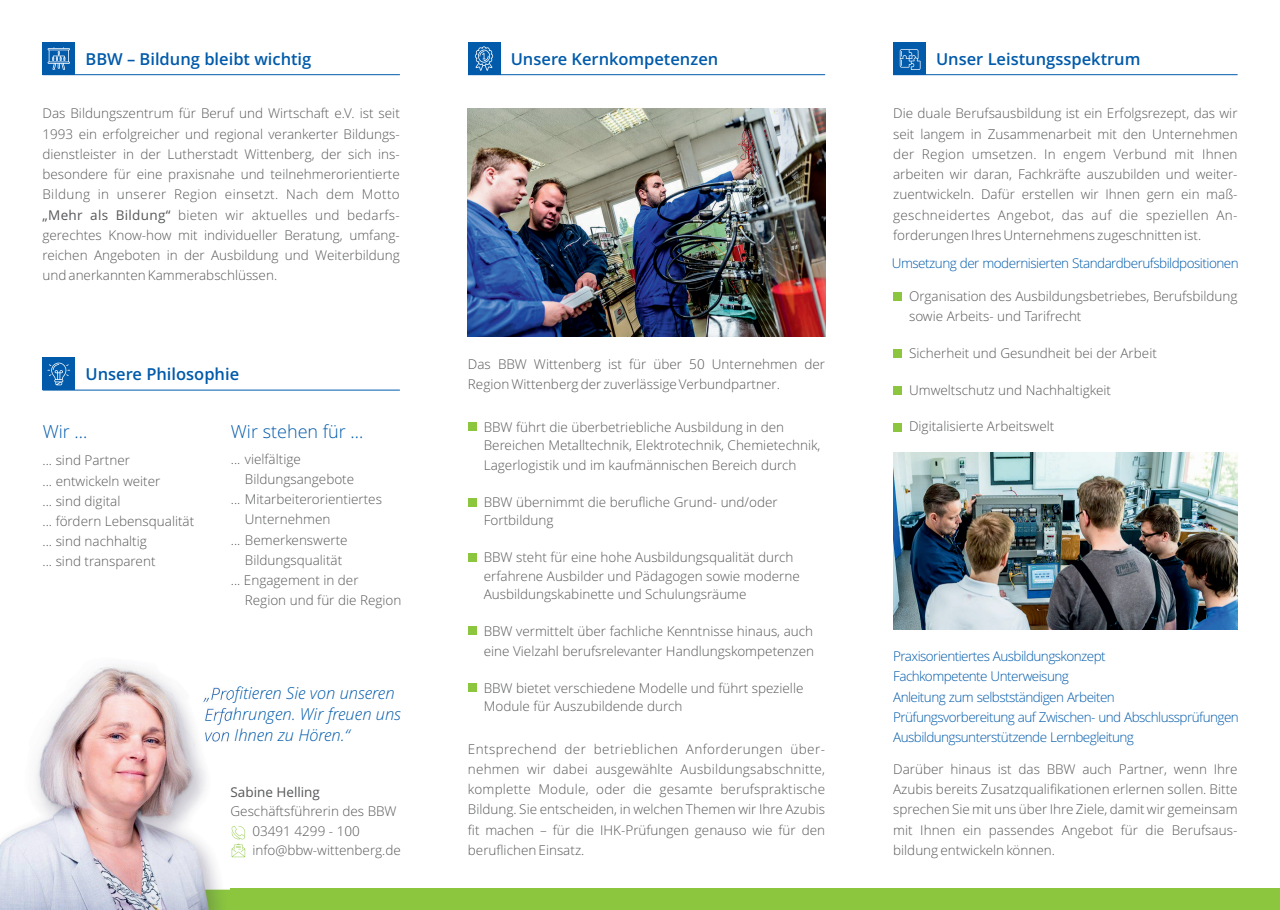
<style>
.page{position:relative;width:1280px;height:910px;background:#fff}
.page>*{position:absolute;margin:0;border:0;box-sizing:border-box;transform-origin:0 0}
.t1{font:300 18px "Open Sans";color:#015aaa}
.t2{font:600 16.5px "Open Sans";color:#015aaa}
.t3{font:italic 300 16.5px/20.7px "Open Sans";color:#015aaa}
.t4{font:300 13.5px/20.2px "Open Sans";color:#57585a}
.t5{font:300 13.5px/20.2px "Open Sans";letter-spacing:-.04em;color:#015aaa}
.t6{font:13.5px "Open Sans";color:#57585a}
.s1{font-weight:400}
</style>
<div class="page">
<div style="left:0;top:889px;width:1280px;height:21px;background:#8bc63e"></div>
<img style="left:468px;top:109px;width:357px;height:228px">
<img style="left:893px;top:452px;width:344px;height:178px">
<div style="left:43px;top:42px;width:32px;height:33px;background:#015aaa"></div>
<hr style="left:43px;top:74px;width:357px;height:1px;background:#015aaa">
<div style="left:468px;top:42px;width:32px;height:33px;background:#015aaa"></div>
<hr style="left:468px;top:74px;width:357px;height:1px;background:#015aaa">
<div style="left:893px;top:42px;width:32px;height:33px;background:#015aaa"></div>
<hr style="left:893px;top:74px;width:344px;height:1px;background:#015aaa">
<div style="left:43px;top:358px;width:32px;height:32px;background:#015aaa"></div>
<hr style="left:43px;top:390px;width:357px;height:1px;background:#015aaa">
<svg style="left:231px;top:826px;width:14px;height:31px"></svg>
<div style="left:468px;top:423px;width:8px;height:8px;background:#8bc63e"></div>
<div style="left:468px;top:498px;width:8px;height:8px;background:#8bc63e"></div>
<div style="left:468px;top:553px;width:8px;height:8px;background:#8bc63e"></div>
<div style="left:468px;top:626px;width:8px;height:9px;background:#8bc63e"></div>
<div style="left:468px;top:683px;width:8px;height:9px;background:#8bc63e"></div>
<div style="left:893px;top:292px;width:9px;height:8px;background:#8bc63e"></div>
<div style="left:893px;top:349px;width:9px;height:9px;background:#8bc63e"></div>
<div style="left:893px;top:386px;width:9px;height:9px;background:#8bc63e"></div>
<div style="left:893px;top:423px;width:9px;height:8px;background:#8bc63e"></div>
<svg style="left:48px;top:47px;width:22px;height:23px"></svg>
<svg style="left:47px;top:363px;width:23px;height:22px"></svg>
<svg style="left:900px;top:49px;width:20px;height:21px"></svg>
<svg style="left:475px;top:46px;width:18px;height:25px"></svg>
<img style="left:0;top:666px;width:230px;height:244px">
<p class="t2" style="left:85px;top:52px;width:227px">BBW – Bildung bleibt wichtig</p>
<p class="t2" style="left:511px;top:52px;width:209px">Unsere Kernkompetenzen</p>
<p class="t2" style="left:936px;top:52px;width:206px">Unser Leistungsspektrum</p>
<p class="t4" style="left:42px;top:105px;width:359px;text-align:justify">Das Bildungszentrum für Beruf und Wirtschaft e.V. ist seit 1993 ein erfolgreicher und regional verankerter Bildungs&shy;dienstleister in der Lutherstadt Wittenberg, der sich ins&shy;besondere für eine praxisnahe und teilnehmerorientierte Bildung in unserer Region einsetzt. Nach dem Motto <span class="s1">„Mehr als Bildung“</span> bieten wir aktuelles und bedarfs&shy;gerechtes Know-how mit individueller Beratung, umfang&shy;reichen Angeboten in der Ausbildung und Weiterbildung und anerkannten Kammerabschlüssen.</p>
<p class="t2" style="left:85px;top:367px;width:155px">Unsere Philosophie</p>
<h1 class="t1" style="left:43px;top:424px;width:46px">Wir ...</h1>
<p class="t4" style="left:43px;top:452px;width:153px">... sind Partner<br>... entwickeln weiter<br>... sind digital<br>... fördern Lebensqualität ... sind nachhaltig<br>... sind transparent</p>
<h1 class="t1" style="left:231px;top:424px;width:134px">Wir stehen für ...</h1>
<p class="t4" style="left:231px;top:450px;width:72px">... vielfältige</p>
<p class="t4" style="left:245px;top:470px;width:111px">Bildungsangebote</p>
<p class="t4" style="left:231px;top:490px;width:153px">... Mitarbeiterorientiertes</p>
<p class="t4" style="left:245px;top:511px;width:87px">Unternehmen</p>
<p class="t4" style="left:231px;top:531px;width:118px">... Bemerkenswerte</p>
<p class="t4" style="left:245px;top:551px;width:99px">Bildungsqualität</p>
<p class="t4" style="left:231px;top:571px;width:129px">... Engagement in der</p>
<p class="t4" style="left:245px;top:592px;width:158px">Region und für die Region</p>
<p class="t3" style="left:204px;top:685px;width:198px">„Profitieren Sie von unseren<br>Erfahrungen. Wir freuen uns von Ihnen zu Hören.“</p>
<p class="t6" style="left:230px;top:787px;width:91px">Sabine Helling</p>
<p class="t4" style="left:252px;top:802px;width:146px;line-height:20.9px;text-indent:-22px">Geschäftsführerin des BBW<br>03491 4299 - 100</p>
<p class="t4" style="left:252px;top:841px;width:150px">info@bbw-wittenberg.de</p>
<p class="t4" style="left:468px;top:355px;width:359px">Das BBW Wittenberg ist für über 50 Unternehmen der<br>Region Wittenberg der zuverlässige Verbundpartner.</p>
<p class="t4" style="left:484px;top:419px;width:338px;line-height:18.5px">BBW führt die überbetriebliche Ausbildung in den<br>Bereichen Metalltechnik, Elektrotechnik, Chemietechnik,</p>
<p class="t4" style="left:484px;top:457px;width:314px">Lagerlogistik und im kaufmännischen Bereich durch</p>
<p class="t4" style="left:484px;top:494px;width:296px;line-height:18.5px">BBW übernimmt die berufliche Grund- und/oder<br>Fortbildung</p>
<p class="t4" style="left:484px;top:549px;width:317px;line-height:18.5px">BBW steht für eine hohe Ausbildungsqualität durch erfahrene Ausbilder und Pädagogen sowie moderne<br>Ausbildungskabinette und Schulungsräume</p>
<p class="t4" style="left:484px;top:622px;width:332px">BBW vermittelt über fachliche Kenntnisse hinaus, auch eine Vielzahl berufsrelevanter Handlungskompetenzen</p>
<p class="t4" style="left:484px;top:680px;width:321px;line-height:18.5px">BBW bietet verschiedene Modelle und führt spezielle<br>Module für Auszubildende durch</p>
<p class="t4" style="left:468px;top:740px;width:359px;text-align:justify">Entsprechend der betrieblichen Anforderungen über&shy;nehmen wir dabei ausgewählte Ausbildungsabschnitte, komplette Module, oder die gesamte berufspraktische Bildung. Sie entscheiden, in welchen Themen wir Ihre Azubis fit machen – für die IHK-Prüfungen genauso wie für den beruflichen Einsatz.</p>
<p class="t4" style="left:893px;top:105px;width:346px;text-align:justify">Die duale Berufsausbildung ist ein Erfolgsrezept, das wir seit langem in Zusammenarbeit mit den Unternehmen der Region umsetzen. In engem Verbund mit Ihnen arbeiten wir daran, Fachkräfte auszubilden und weiter&shy;zuentwickeln. Dafür erstellen wir Ihnen gern ein maß&shy;geschneidertes Angebot, das auf die speziellen An&shy;forderungen Ihres Unternehmens zugeschnitten ist.</p>
<p class="t5" style="left:892px;top:255px;width:348px">Umsetzung der modernisierten Standardberufsbildpositionen</p>
<p class="t4" style="left:909px;top:287px;width:330px">Organisation des Ausbildungsbetriebes, Berufsbildung sowie Arbeits- und Tarifrecht</p>
<p class="t4" style="left:909px;top:344px;width:249px">Sicherheit und Gesundheit bei der Arbeit</p>
<p class="t4" style="left:909px;top:381px;width:204px">Umweltschutz und Nachhaltigkeit</p>
<p class="t4" style="left:909px;top:418px;width:147px">Digitalisierte Arbeitswelt</p>
<p class="t5" style="left:893px;top:648px;width:347px">Praxisorientiertes Ausbildungskonzept<br>Fachkompetente Unterweisung<br>Anleitung zum selbstständigen Arbeiten Prüfungsvorbereitung auf Zwischen- und Abschlussprüfungen Ausbildungsunterstützende Lernbegleitung</p>
<p class="t4" style="left:893px;top:760px;width:346px;text-align:justify">Darüber hinaus ist das BBW auch Partner, wenn Ihre Azubis bereits Zusatzqualifikationen erlernen sollen. Bitte sprechen Sie mit uns über Ihre Ziele, damit wir gemeinsam mit Ihnen ein passendes Angebot für die Berufsaus&shy;bildung entwickeln können.</p>
</div>
